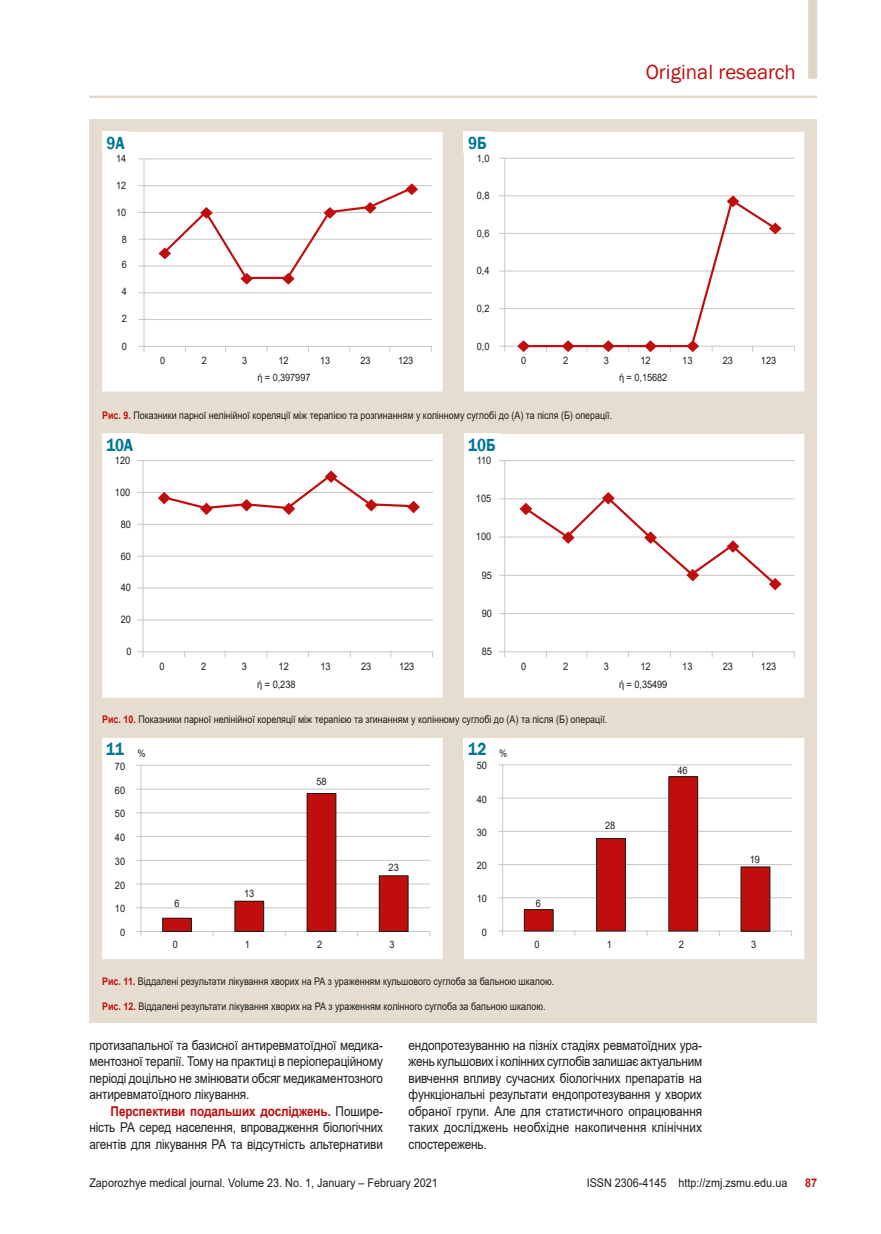
<style>
.page{position:relative;width:881px;height:1234px;background:#fff}
.page>*{position:absolute;margin:0;border:0;box-sizing:border-box;transform-origin:0 0}
.t1{font:21px "Franklin Gothic";color:#c00e0e}
.резюме_назв{font:600 18px "Franklin Gothic";color:#007796;scale:.85 1}
.tecst{font:13.5px/16.5px "Arial";letter-spacing:-.01em;color:#1d1d1b;text-align:justify;scale:.87 1}
.t2{font:12px "Arial";color:#1d1d1b;scale:.9 1}
.t3{font:700 12px "Arial";color:#c00e0e;scale:.9 1}
.примечание{font:10.5px "Arial";color:#1d1d1b;scale:.85 1}
.t4{font:10.35px "Arial";letter-spacing:-.005em;color:#1d1d1b;scale:.89 1}
.t5{font:10.2px "Arial";letter-spacing:-.005em;color:#1d1d1b;scale:.9 1}
.s1{font-weight:700;color:#c00e0e}
</style>
<div class="page">
<hr style="left:89px;top:96px;width:727px;height:2px;background:#dfd5c5">
<div style="left:89px;top:119px;width:727px;height:903px;background:#e6ddd0"></div>
<svg style="left:102px;top:131px;width:341px;height:261px;background:#fcfafa"></svg>
<div style="left:463px;top:131px;width:342px;height:261px;background:#fff"></div>
<div style="left:102px;top:433px;width:341px;height:265px;background:#fff"></div>
<svg style="left:464px;top:433px;width:341px;height:265px;background:#fcfafa"></svg>
<svg style="left:102px;top:738px;width:341px;height:221px;background:#f5e6e6"></svg>
<svg style="left:463px;top:738px;width:342px;height:221px;background:#f3d7d6"></svg>
<div style="left:102px;top:132px;width:27px;height:21px;background:#fff"></div>
<div style="left:102px;top:434px;width:35px;height:21px;background:#fff"></div>
<div style="left:102px;top:737px;width:27px;height:22px;background:#fff"></div>
<div style="left:464px;top:132px;width:27px;height:21px;background:#fff"></div>
<div style="left:464px;top:434px;width:36px;height:21px;background:#fff"></div>
<div style="left:464px;top:737px;width:27px;height:22px;background:#fff"></div>
<div style="left:807px;top:0;width:9px;height:79px;background:#dfd5c5"></div>
<p class="резюме_назв" style="left:106px;top:132px;width:23px">9А</p>
<p class="t5" style="left:116px;top:151px;width:13px">14</p>
<p class="t5" style="left:116px;top:178px;width:13px">12</p>
<p class="t5" style="left:116px;top:205px;width:13px">10</p>
<p class="t5" style="left:122px;top:232px;width:7px">8</p>
<p class="t5" style="left:122px;top:257px;width:7px">6</p>
<p class="t5" style="left:122px;top:284px;width:7px">4</p>
<p class="t5" style="left:122px;top:312px;width:7px">2</p>
<p class="t5" style="left:122px;top:339px;width:7px">0</p>
<p class="t5" style="left:160px;top:353px;width:7px">0</p>
<p class="t5" style="left:202px;top:353px;width:7px">2</p>
<p class="t5" style="left:242px;top:353px;width:7px">3</p>
<p class="t5" style="left:278px;top:353px;width:13px">12</p>
<p class="t5" style="left:320px;top:353px;width:13px">13</p>
<p class="t5" style="left:360px;top:353px;width:13px">23</p>
<p class="t5" style="left:398px;top:353px;width:18px">123</p>
<p class="t5" style="left:257px;top:370px;width:60px">ή = 0,397997</p>
<p class="резюме_назв" style="left:468px;top:132px;width:23px">9Б</p>
<p class="t5" style="left:476px;top:151px;width:16px">1,0</p>
<p class="t5" style="left:476px;top:188px;width:16px">0,8</p>
<p class="t5" style="left:476px;top:226px;width:16px">0,6</p>
<p class="t5" style="left:476px;top:264px;width:16px">0,4</p>
<p class="t5" style="left:476px;top:301px;width:16px">0,2</p>
<p class="t5" style="left:476px;top:339px;width:16px">0,0</p>
<h1 class="t1" style="left:645px;top:59px;width:152px">Original research</h1>
<p class="t5" style="left:521px;top:353px;width:7px">0</p>
<p class="t5" style="left:563px;top:353px;width:7px">2</p>
<p class="t5" style="left:603px;top:353px;width:7px">3</p>
<p class="t5" style="left:640px;top:353px;width:13px">12</p>
<p class="t5" style="left:682px;top:353px;width:13px">13</p>
<p class="t5" style="left:722px;top:353px;width:13px">23</p>
<p class="t5" style="left:760px;top:353px;width:18px">123</p>
<p class="t5" style="left:618px;top:370px;width:55px">ή = 0,15682</p>
<p class="примечание" style="left:102px;top:408px;width:601px"><span class="s1">Рис. 9.</span> Показники парної нелінійної кореляції між терапією та розгинанням у колінному суглобі до (А) та після (Б) операції.</p>
<p class="резюме_назв" style="left:106px;top:433px;width:33px">10А</p>
<p class="t4" style="left:115px;top:453px;width:19px">120</p>
<p class="t4" style="left:115px;top:485px;width:19px">100</p>
<p class="t4" style="left:121px;top:517px;width:13px">80</p>
<p class="t4" style="left:121px;top:548px;width:13px">60</p>
<p class="t4" style="left:121px;top:580px;width:13px">40</p>
<p class="t4" style="left:121px;top:612px;width:13px">20</p>
<p class="t4" style="left:126px;top:644px;width:7px">0</p>
<p class="t4" style="left:159px;top:658px;width:7px">0</p>
<p class="t4" style="left:201px;top:658px;width:7px">2</p>
<p class="t4" style="left:242px;top:658px;width:7px">3</p>
<p class="t4" style="left:278px;top:658px;width:13px">12</p>
<p class="t4" style="left:320px;top:658px;width:13px">13</p>
<p class="t4" style="left:361px;top:658px;width:13px">23</p>
<p class="t4" style="left:399px;top:658px;width:19px">123</p>
<p class="t4" style="left:257px;top:676px;width:44px">ή = 0,238</p>
<p class="резюме_назв" style="left:468px;top:433px;width:34px">10Б</p>
<p class="t4" style="left:476px;top:453px;width:18px">110</p>
<p class="t4" style="left:476px;top:491px;width:19px">105</p>
<p class="t4" style="left:476px;top:529px;width:19px">100</p>
<p class="t4" style="left:481px;top:568px;width:13px">95</p>
<p class="t4" style="left:481px;top:606px;width:13px">90</p>
<p class="t4" style="left:481px;top:644px;width:13px">85</p>
<p class="t4" style="left:521px;top:658px;width:7px">0</p>
<p class="t4" style="left:563px;top:658px;width:7px">2</p>
<p class="t4" style="left:603px;top:658px;width:7px">3</p>
<p class="t4" style="left:640px;top:658px;width:13px">12</p>
<p class="t4" style="left:682px;top:658px;width:13px">13</p>
<p class="t4" style="left:722px;top:658px;width:13px">23</p>
<p class="t4" style="left:760px;top:658px;width:19px">123</p>
<p class="t4" style="left:618px;top:676px;width:56px">ή = 0,35499</p>
<p class="примечание" style="left:102px;top:712px;width:595px"><span class="s1">Рис. 10.</span> Показники парної нелінійної кореляції між терапією та згинанням у колінному суглобі до (А) та після (Б) операції.</p>
<p class="резюме_назв" style="left:106px;top:737px;width:23px">11</p>
<p class="t5" style="left:115px;top:759px;width:13px">70</p>
<p class="t5" style="left:115px;top:782px;width:13px">60</p>
<p class="t5" style="left:115px;top:806px;width:13px">50</p>
<p class="t5" style="left:115px;top:830px;width:13px">40</p>
<p class="t5" style="left:115px;top:854px;width:13px">30</p>
<p class="t5" style="left:115px;top:877px;width:13px">20</p>
<p class="t5" style="left:115px;top:901px;width:13px">10</p>
<p class="t5" style="left:120px;top:925px;width:7px">0</p>
<p class="t5" style="left:137px;top:746px;width:11px">%</p>
<p class="t5" style="left:174px;top:896px;width:7px">6</p>
<p class="t5" style="left:244px;top:885px;width:13px">13</p>
<p class="t5" style="left:316px;top:774px;width:13px">58</p>
<p class="t5" style="left:388px;top:860px;width:13px">23</p>
<p class="t5" style="left:173px;top:937px;width:7px">0</p>
<p class="t5" style="left:245px;top:937px;width:7px">1</p>
<p class="t5" style="left:317px;top:937px;width:7px">2</p>
<p class="t5" style="left:389px;top:937px;width:7px">3</p>
<p class="резюме_назв" style="left:468px;top:737px;width:23px">12</p>
<p class="t5" style="left:476px;top:758px;width:13px">50</p>
<p class="t5" style="left:476px;top:791px;width:13px">40</p>
<p class="t5" style="left:476px;top:825px;width:13px">30</p>
<p class="t5" style="left:476px;top:858px;width:13px">20</p>
<p class="t5" style="left:476px;top:891px;width:13px">10</p>
<p class="t5" style="left:481px;top:924px;width:7px">0</p>
<p class="t5" style="left:499px;top:746px;width:11px">%</p>
<p class="t5" style="left:535px;top:896px;width:7px">6</p>
<p class="t5" style="left:605px;top:817px;width:13px">28</p>
<p class="t5" style="left:677px;top:763px;width:13px">46</p>
<p class="t5" style="left:749px;top:852px;width:13px">19</p>
<p class="t5" style="left:534px;top:936px;width:7px">0</p>
<p class="t5" style="left:606px;top:936px;width:7px">1</p>
<p class="t5" style="left:678px;top:936px;width:7px">2</p>
<p class="t5" style="left:750px;top:936px;width:7px">3</p>
<p class="примечание" style="left:102px;top:973px;width:533px"><span class="s1">Рис. 11.</span> Віддалені результати лікування хворих на РА з ураженням кульшового суглоба за бальною шкалою.</p>
<p class="примечание" style="left:102px;top:998px;width:523px"><span class="s1">Рис. 12.</span> Віддалені результати лікування хворих на РА з ураженням колінного суглоба за бальною шкалою.</p>
<p class="tecst" style="left:89px;top:1036px;width:339px">протизапальної та базисної антиревматоїдної медика&shy;ментозної терапії. Тому на практицi в перiоперацiйному перiодi доцiльно не змінювати обсяг медикаментозного антиревматоїдного лiкування.</p>
<p class="tecst" style="left:89px;top:1102px;width:339px;text-indent:21px"><span class="s1">Перспективи подальших досліджень.</span> Пошире&shy;ність РА серед населення, впровадження біологічних агентів для лікування РА та відсутність альтернативи</p>
<p class="tecst" style="left:408px;top:1036px;width:339px">ендопротезуванню на пізніх стадіях ревматоїдних ура&shy;жень кульшових і колінних суглобів залишає актуальним вивчення впливу сучасних біологічних препаратів на функціональнi результати ендопротезування у хворих обраної групи. Але для статистичного опрацювання таких досліджень необхідне накопичення клінічних спостережень.</p>
<p class="t2" style="left:89px;top:1174px;width:388px">Zaporozhye medical journal. Volume 23. No. 1, January – February 2021</p>
<p class="t2" style="left:586px;top:1174px;width:224px">ISSN 2306-4145 http://zmj.zsmu.edu.ua</p>
<p class="t3" style="left:804px;top:1174px;width:15px">87</p>
</div>
